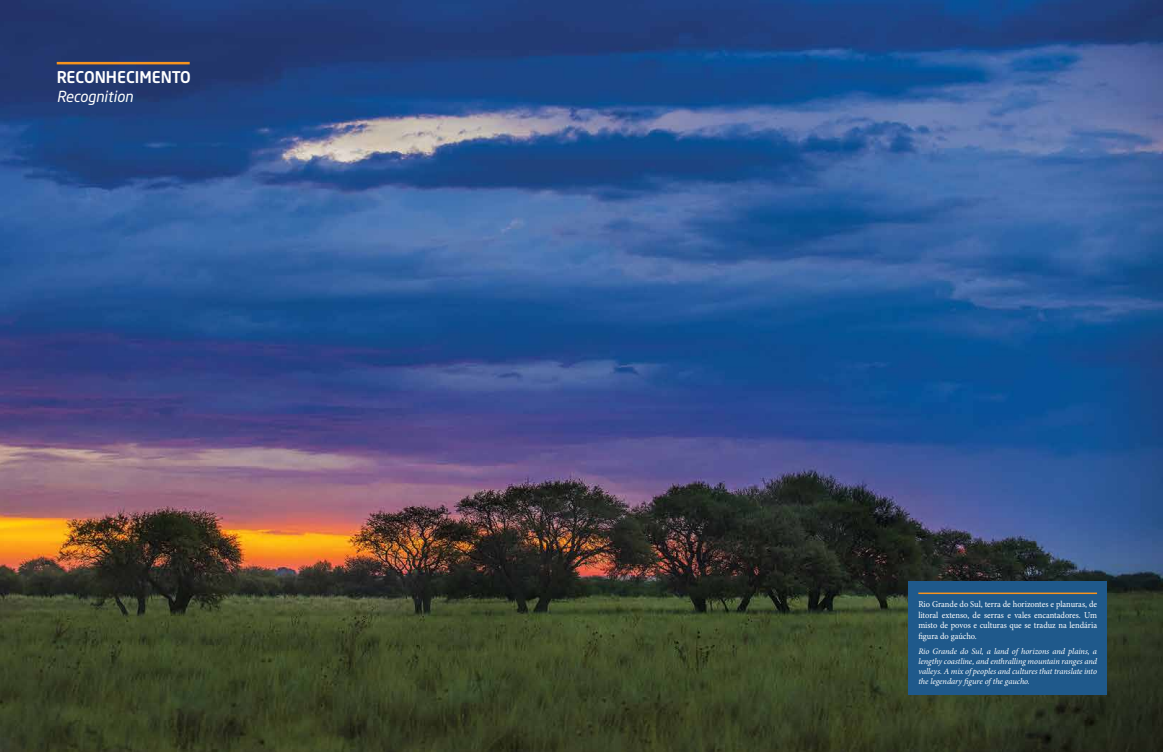
<style>
.page{position:relative;width:1163px;height:752px;background:#fff}
.page>*{position:absolute;margin:0;border:0;box-sizing:border-box;transform-origin:0 0}
.t1{font:500 16px "Neo Sans Std";color:#fff}
.t2{font:italic 15px "Neo Sans Std";color:#fff}
.t3{font:9px/10.5px "Minion Pro";color:#fff;text-align:justify;scale:.94 1}
.t4{font:italic 8.5px/10px "Minion Pro";letter-spacing:-.01em;color:#fff;text-align:justify}
</style>
<div class="page">
<img style="left:0;top:0;width:1162px;height:751px">
<hr style="left:57px;top:62px;width:133px;height:2px;background:#f7941e">
<div style="left:908px;top:581px;width:198px;height:113px;background:#1f598b"></div>
<hr style="left:918px;top:592px;width:178px;height:1px;background:#f7941e">
<h1 class="t1" style="left:57px;top:67px;width:21px">RECONHECIMENTO</h1>
<h2 class="t2" style="left:57px;top:87px;width:78px">RECOGNITION</h2>
<p class="t3" style="left:918px;top:598px;width:192px">Rio Grande do Sul, terra de horizontes e planuras, de litoral extenso, de serras e vales encantadores. Um misto de povos e culturas que se traduz na lendária figura do gaúcho.</p>
<p class="t4" style="left:918px;top:646px;width:180px">Rio Grande do Sul, a land of horizons and plains, a lengthy coastline, and enthralling mountain ranges and valleys. A mix of peoples and cultures that translate into the legendary figure of the gaucho.</p>
</div>
